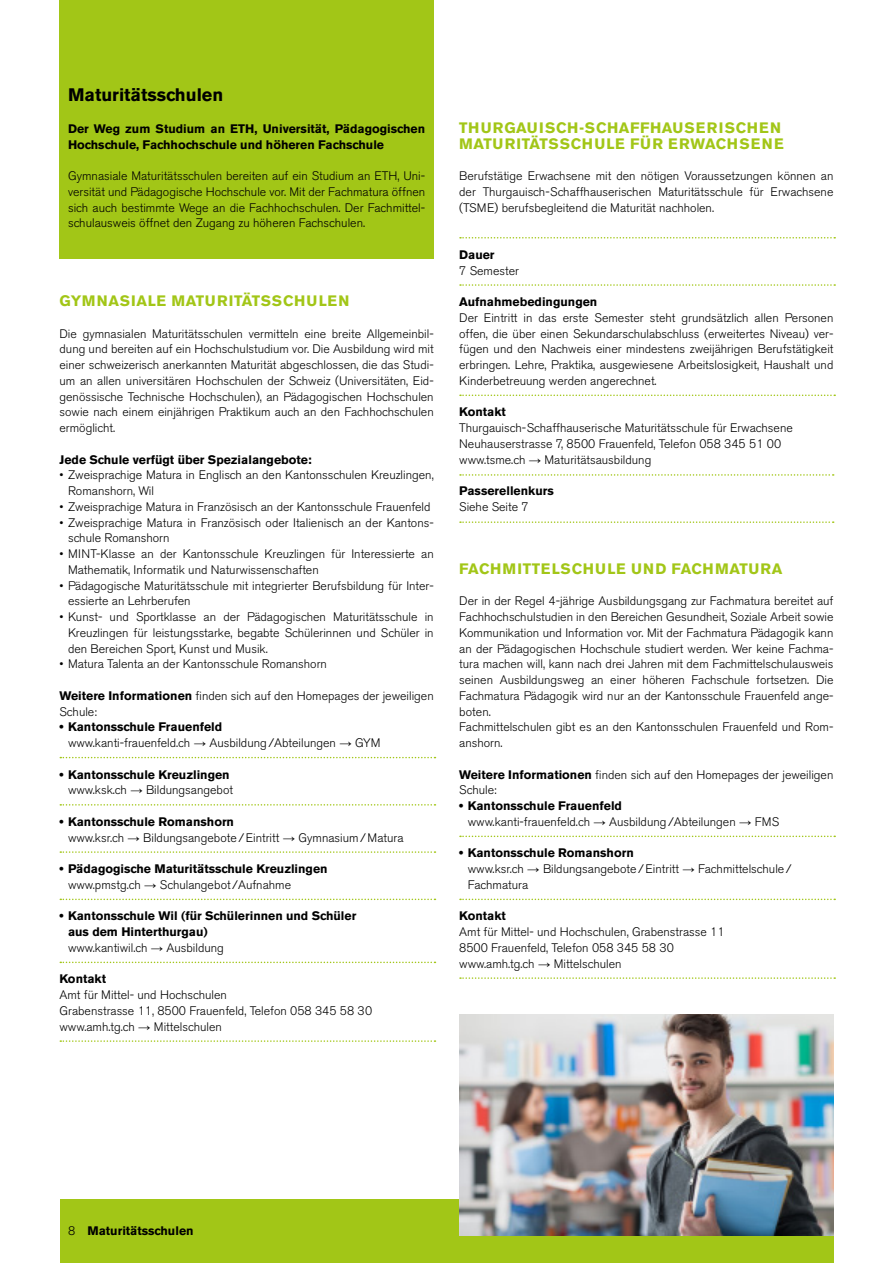
<style>
.page{position:relative;width:893px;height:1263px;background:#fff}
.page>*{position:absolute;margin:0;border:0;box-sizing:border-box;transform-origin:0 0}
.Titel{font:700 18px "Akzidenz Grotesk BE";color:#000}
.Zwischentitel_10pt{font:700 15px/15.8px "Akzidenz Grotesk BE";letter-spacing:.06em;color:#a2c617}
.Zwischentitel_10pt-2{font:700 15px "Akzidenz Grotesk BE";letter-spacing:.04em;color:#a2c617}
.GS__Blocksatz{font:300 12.3px/15.8px "Akzidenz Grotesk BE";color:#000}
.GS__Linksbündig{font:300 12.3px/15.8px "Akzidenz Grotesk BE";color:#000}
.GS_bold__Linksbündig{font:700 12.3px "Akzidenz Grotesk BE";color:#000}
.Lead__light{font:300 12.3px/15.8px "Akzidenz Grotesk BE";color:#000;text-align:justify}
.Lead__bold{font:700 12.3px/15.8px "Akzidenz Grotesk BE";color:#000}
.GS_bold__Blocksatz{font:700 12.3px "Akzidenz Grotesk BE";color:#000}
.Pagina{font:700 12.3px "Akzidenz Grotesk BE";color:#000}
.s1{font-weight:700}
.s2{font-family:"Arial";font-weight:400}
.s3{font-weight:300}
</style>
<div class="page">
<div style="left:60px;top:1199px;width:773px;height:64px;background:#a2c617"></div>
<div style="left:60px;top:0;width:374px;height:259px;background:#a2c617"></div>
<img style="left:459px;top:1015px;width:374px;height:220px">
<svg style="left:60px;top:757px;width:375px;height:1px"></svg>
<svg style="left:60px;top:804px;width:375px;height:2px"></svg>
<svg style="left:60px;top:851px;width:375px;height:2px"></svg>
<svg style="left:60px;top:899px;width:375px;height:1px"></svg>
<svg style="left:60px;top:962px;width:375px;height:1px"></svg>
<svg style="left:60px;top:1040px;width:375px;height:2px"></svg>
<svg style="left:460px;top:474px;width:374px;height:2px"></svg>
<svg style="left:460px;top:521px;width:374px;height:2px"></svg>
<svg style="left:460px;top:237px;width:375px;height:2px"></svg>
<svg style="left:460px;top:284px;width:375px;height:2px"></svg>
<svg style="left:460px;top:395px;width:375px;height:1px"></svg>
<svg style="left:460px;top:836px;width:375px;height:1px"></svg>
<svg style="left:460px;top:899px;width:375px;height:1px"></svg>
<svg style="left:460px;top:977px;width:375px;height:2px"></svg>
<p class="Titel" style="left:68px;top:85px;width:157px">Maturitätsschulen</p>
<p class="Lead__bold" style="left:68px;top:121px;width:359px">Der Weg zum Studium an ETH, Universität, Pädagogischen<br>Hochschule, Fachhochschule und höheren Fachschule</p>
<p class="Lead__light" style="left:68px;top:168px;width:359px">Gymnasiale Maturitätsschulen bereiten auf ein Studium an ETH, Uni&shy;versität und Pädagogische Hochschule vor. Mit der Fachmatura öffnen sich auch bestimmte Wege an die Fachhochschulen. Der Fachmittel&shy;schulausweis öffnet den Zugang zu höheren Fachschulen.</p>
<p class="Zwischentitel_10pt-2" style="left:60px;top:292px;width:291px">GYMNASIALE MATURITÄTSSCHULEN</p>
<p class="GS__Blocksatz" style="left:60px;top:326px;width:376px;text-align:justify">Die gymnasialen Maturitätsschulen vermitteln eine breite Allgemeinbil&shy;dung und bereiten auf ein Hochschulstudium vor. Die Ausbildung wird mit einer schweizerisch anerkannten Maturität abgeschlossen, die das Studi&shy;um an allen universitären Hochschulen der Schweiz (Universitäten, Eid&shy;genössische Technische Hochschulen), an Pädagogischen Hochschulen sowie nach einem einjährigen Praktikum auch an den Fachhochschulen ermöglicht.</p>
<p class="GS_bold__Blocksatz" style="left:60px;top:452px;width:254px">Jede Schule verfügt über Spezialangebote:</p>
<p class="GS__Blocksatz" style="left:68px;top:467px;width:367px;text-indent:-9px">• Zweisprachige Matura in Englisch an den Kantonsschulen Kreuzlingen,<br>Romanshorn, Wil</p>
<p class="GS__Blocksatz" style="left:60px;top:499px;width:372px">• Zweisprachige Matura in Französisch an der Kantonsschule Frauenfeld</p>
<p class="GS__Blocksatz" style="left:68px;top:515px;width:367px;text-indent:-9px">• Zweisprachige Matura in Französisch oder Italienisch an der Kantons&shy;schule Romanshorn</p>
<p class="GS__Blocksatz" style="left:68px;top:546px;width:367px;text-indent:-9px">• MINT-Klasse an der Kantonsschule Kreuzlingen für Interessierte an<br>Mathematik, Informatik und Naturwissenschaften</p>
<p class="GS__Blocksatz" style="left:68px;top:578px;width:367px;text-indent:-9px">• Pädagogische Maturitätsschule mit integrierter Berufsbildung für Inter&shy;essierte an Lehrberufen</p>
<p class="GS__Blocksatz" style="left:68px;top:609px;width:367px;text-align:justify;text-indent:-9px">• Kunst- und Sportklasse an der Pädagogischen Maturitätsschule in Kreuzlingen für leistungsstarke, begabte Schülerinnen und Schüler in den Bereichen Sport, Kunst und Musik.</p>
<p class="GS__Blocksatz" style="left:60px;top:656px;width:269px">• Matura Talenta an der Kantonsschule Romanshorn</p>
<p class="GS__Blocksatz" style="left:60px;top:688px;width:376px"><span class="s1">Weitere Informationen</span> finden sich auf den Homepages der jeweiligen<br>Schule:</p>
<p class="GS_bold__Linksbündig" style="left:60px;top:720px;width:164px">• Kantonsschule Frauenfeld</p>
<p class="GS__Linksbündig" style="left:68px;top:735px;width:314px">www.kanti-frauenfeld.ch <span class="s2">→</span> Ausbildung/Abteilungen <span class="s2">→</span> GYM</p>
<p class="GS_bold__Linksbündig" style="left:60px;top:767px;width:172px">• Kantonsschule Kreuzlingen</p>
<p class="GS__Linksbündig" style="left:68px;top:782px;width:167px">www.ksk.ch <span class="s2">→</span> Bildungsangebot</p>
<p class="GS_bold__Linksbündig" style="left:60px;top:814px;width:176px">• Kantonsschule Romanshorn</p>
<p class="GS__Linksbündig" style="left:68px;top:830px;width:337px">www.ksr.ch <span class="s2">→</span> Bildungsangebote/Eintritt <span class="s2">→</span> Gymnasium/Matura</p>
<p class="GS_bold__Linksbündig" style="left:60px;top:862px;width:270px">• Pädagogische Maturitätsschule Kreuzlingen</p>
<p class="GS__Linksbündig" style="left:68px;top:877px;width:225px">www.pmstg.ch <span class="s2">→</span> Schulangebot /Aufnahme</p>
<p class="GS_bold__Linksbündig" style="left:60px;top:909px;width:298px">• Kantonsschule Wil (für Schülerinnen und Schüler</p>
<p class="GS_bold__Linksbündig" style="left:68px;top:925px;width:141px">aus dem Hinterthurgau)</p>
<p class="GS__Linksbündig" style="left:68px;top:940px;width:157px">www.kantiwil.ch <span class="s2">→</span> Ausbildung</p>
<p class="GS_bold__Linksbündig" style="left:60px;top:972px;width:48px">Kontakt</p>
<p class="GS__Linksbündig" style="left:60px;top:987px;width:314px">Amt für Mittel- und Hochschulen<br>Grabenstrasse 11, 8500 Frauenfeld, Telefon 058 345 58 30 www.amh.tg.ch <span class="s2">→</span> Mittelschulen</p>
<p class="Zwischentitel_10pt" style="left:459px;top:120px;width:326px">THURGAUISCH-SCHAFFHAUSERISCHEN<br>MATURITÄTSSCHULE FÜR ERWACHSENE</p>
<p class="GS__Blocksatz" style="left:459px;top:168px;width:376px;text-align:justify">Berufstätige Erwachsene mit den nötigen Voraussetzungen können an der Thurgauisch-Schaffhauserischen Maturitätsschule für Erwachsene (TSME) berufsbegleitend die Maturität nachholen.</p>
<p class="GS_bold__Linksbündig" style="left:459px;top:247px;width:37px">Dauer</p>
<p class="GS__Linksbündig" style="left:459px;top:263px;width:61px">7 Semester</p>
<p class="GS_bold__Linksbündig" style="left:459px;top:295px;width:140px">Aufnahmebedingungen</p>
<p class="GS__Blocksatz" style="left:459px;top:310px;width:376px;text-align:justify">Der Eintritt in das erste Semester steht grundsätzlich allen Personen offen, die über einen Sekundarschulabschluss (erweitertes Niveau) ver&shy;fügen und den Nachweis einer mindestens zweijährigen Berufstätigkeit erbringen. Lehre, Praktika, ausgewiesene Arbeitslosigkeit, Haushalt und Kinderbetreuung werden angerechnet.</p>
<p class="GS_bold__Blocksatz" style="left:459px;top:405px;width:48px">Kontakt</p>
<p class="GS__Blocksatz" style="left:459px;top:420px;width:335px">Thurgauisch-Schaffhauserische Maturitätsschule für Erwachsene</p>
<p class="GS__Blocksatz" style="left:459px;top:436px;width:323px">Neuhauserstrasse 7, 8500 Frauenfeld, Telefon 058 345 51 00</p>
<p class="GS__Blocksatz" style="left:459px;top:452px;width:194px">www.tsme.ch <span class="s2">→</span> Maturitätsausbildung</p>
<p class="GS_bold__Blocksatz" style="left:459px;top:484px;width:96px">Passerellenkurs</p>
<p class="GS__Blocksatz" style="left:459px;top:499px;width:71px">Siehe Seite 7</p>
<p class="Zwischentitel_10pt-2" style="left:459px;top:560px;width:325px">FACHMITTELSCHULE UND FACHMATURA</p>
<p class="GS__Blocksatz" style="left:459px;top:593px;width:376px;text-align:justify">Der in der Regel 4-jährige Ausbildungsgang zur Fachmatura bereitet auf Fachhochschulstudien in den Bereichen Gesundheit, Soziale Arbeit sowie Kommunikation und Information vor. Mit der Fachmatura Pädagogik kann an der Pädagogischen Hochschule studiert werden. Wer keine Fachma&shy;tura machen will, kann nach drei Jahren mit dem Fachmittelschulausweis seinen Ausbildungsweg an einer höheren Fachschule fortsetzen. Die Fachmatura Pädagogik wird nur an der Kantonsschule Frauenfeld ange&shy;boten.</p>
<p class="GS__Blocksatz" style="left:459px;top:719px;width:376px">Fachmittelschulen gibt es an den Kantonsschulen Frauenfeld und Rom&shy;anshorn.</p>
<p class="GS__Blocksatz" style="left:459px;top:767px;width:376px"><span class="s1">Weitere Informationen</span> finden sich auf den Homepages der jeweiligen<br>Schule:</p>
<p class="GS_bold__Linksbündig" style="left:459px;top:799px;width:164px">• Kantonsschule Frauenfeld</p>
<p class="GS__Linksbündig" style="left:468px;top:814px;width:313px">www.kanti-frauenfeld.ch <span class="s2">→</span> Ausbildung/Abteilungen <span class="s2">→</span> FMS</p>
<p class="GS_bold__Linksbündig" style="left:459px;top:846px;width:176px">• Kantonsschule Romanshorn</p>
<p class="GS__Linksbündig" style="left:468px;top:861px;width:325px">www.ksr.ch <span class="s2">→</span> Bildungsangebote/Eintritt <span class="s2">→</span> Fachmittelschule/<br>Fachmatura</p>
<p class="GS_bold__Linksbündig" style="left:459px;top:909px;width:48px">Kontakt</p>
<p class="GS__Linksbündig" style="left:459px;top:924px;width:267px">Amt für Mittel- und Hochschulen, Grabenstrasse 11<br>8500 Frauenfeld, Telefon 058 345 58 30 www.amh.tg.ch <span class="s2">→</span> Mittelschulen</p>
<p class="Pagina" style="left:68px;top:1224px;width:127px"><span class="s3">8</span> Maturitätsschulen</p>
</div>
